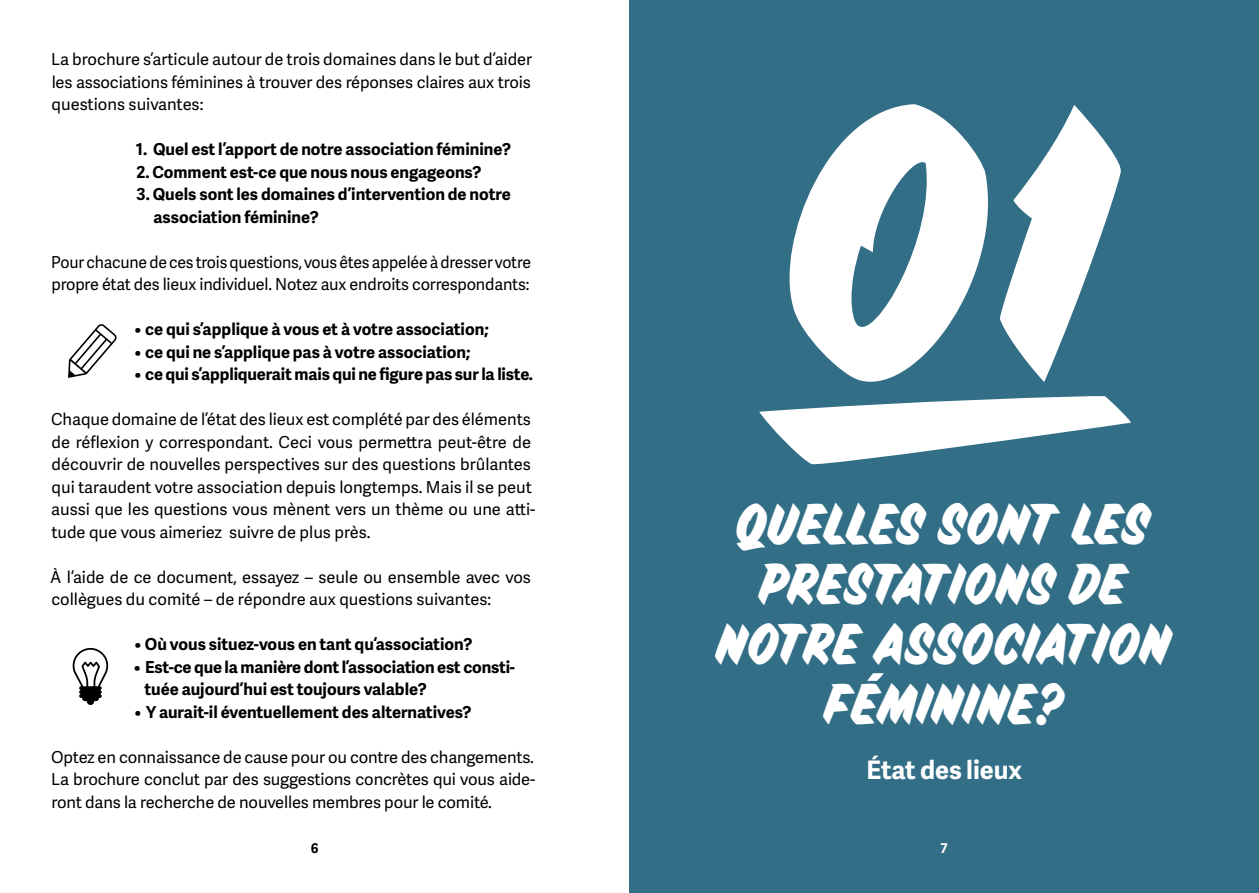
<style>
.page{position:relative;width:1259px;height:893px;background:#fff}
.page>*{position:absolute;margin:0;border:0;box-sizing:border-box;transform-origin:0 0}
.t1{font:45px/60px "Sideshow Display";letter-spacing:-.05em;color:#fff;text-align:center}
.t2{font:700 25.5px "Adelle Sans";color:#fff}
.t3{font:16.5px/22.5px "Adelle Sans";color:#000;text-align:justify}
.t4{font:700 16.5px/22.5px "Adelle Sans";color:#000}
.t5{font:16.5px/22.5px "Adelle Sans";color:#000;scale:.96 1}
.t6{font:700 13.5px "Adelle Sans";color:#000}
.t7{font:700 13.5px "Adelle Sans";color:#fff}
</style>
<div class="page">
<div style="left:629px;top:0;width:630px;height:893px;background:#326e86"></div>
<svg style="left:68px;top:324px;width:49px;height:54px"></svg>
<svg style="left:73px;top:648px;width:35px;height:57px"></svg>
<svg style="left:867px;top:673px;width:17px;height:8px"></svg>
<svg style="left:789px;top:104px;width:199px;height:278px;fill:#fff"></svg>
<svg style="left:1000px;top:105px;width:121px;height:277px"></svg>
<svg style="left:759px;top:396px;width:372px;height:69px"></svg>
<p class="t3" style="left:51px;top:47px;width:482px">La brochure s’articule autour de trois domaines dans le but d’aider les associations féminines à trouver des réponses claires aux trois questions suivantes:</p>
<p class="t4" style="left:136px;top:137px;width:377px">1. Quel est l’apport de notre association féminine?</p>
<p class="t4" style="left:136px;top:160px;width:346px">2. Comment est-ce que nous nous engageons?</p>
<p class="t4" style="left:153px;top:182px;width:359px;text-indent:-17px">3. Quels sont les domaines d’intervention de notre association féminine?</p>
<p class="t5" style="left:51px;top:250px;width:501px">Pour chacune de ces trois questions, vous êtes appelée à dresser votre propre état des lieux individuel. Notez aux endroits correspondants:</p>
<p class="t4" style="left:134px;top:317px;width:356px">• ce qui s’applique à vous et à votre association;</p>
<p class="t4" style="left:134px;top:340px;width:338px">• ce qui ne s’applique pas à votre association;</p>
<p class="t4" style="left:134px;top:362px;width:400px">• ce qui s’appliquerait mais qui ne figure pas sur la liste.</p>
<p class="t3" style="left:51px;top:407px;width:486px;text-align:left">Chaque domaine de l’état des lieux est complété par des éléments de réflexion y correspondant. Ceci vous permettra peut-être de découvrir de nouvelles perspectives sur des questions brûlantes qui taraudent votre association depuis longtemps. Mais il se peut aussi que les questions vous mènent vers un thème ou une atti&shy;tude que vous aimeriez suivre de plus près.</p>
<p class="t3" style="left:50px;top:565px;width:482px">À l’aide de ce document, essayez – seule ou ensemble avec vos collègues du comité – de répondre aux questions suivantes:</p>
<p class="t4" style="left:134px;top:632px;width:340px">• Où vous situez-vous en tant qu‘association?</p>
<p class="t4" style="left:145px;top:655px;width:372px;text-indent:-11px">• Est-ce que la manière dont l’association est consti&shy;tuée aujourd’hui est toujours valable?</p>
<p class="t4" style="left:134px;top:700px;width:339px">• Y aurait-il éventuellement des alternatives?</p>
<p class="t3" style="left:51px;top:745px;width:486px">Optez en connaissance de cause pour ou contre des changements.<br>La brochure conclut par des suggestions concrètes qui vous aide&shy;ront dans la recherche de nouvelles membres pour le comité.</p>
<h2 class="t2" style="left:866px;top:752px;width:157px">État des lieux</h2>
<p class="t7" style="left:940px;top:838px;width:9px">7</p>
<h1 class="t1" style="left:715px;top:499px;width:459px">QUELLES SONT LES<br>PRESTATIONS DE<br>NOTRE ASSOCIATION<br>FEMININE?</h1>
<p class="t6" style="left:311px;top:838px;width:9px">6</p>
</div>
